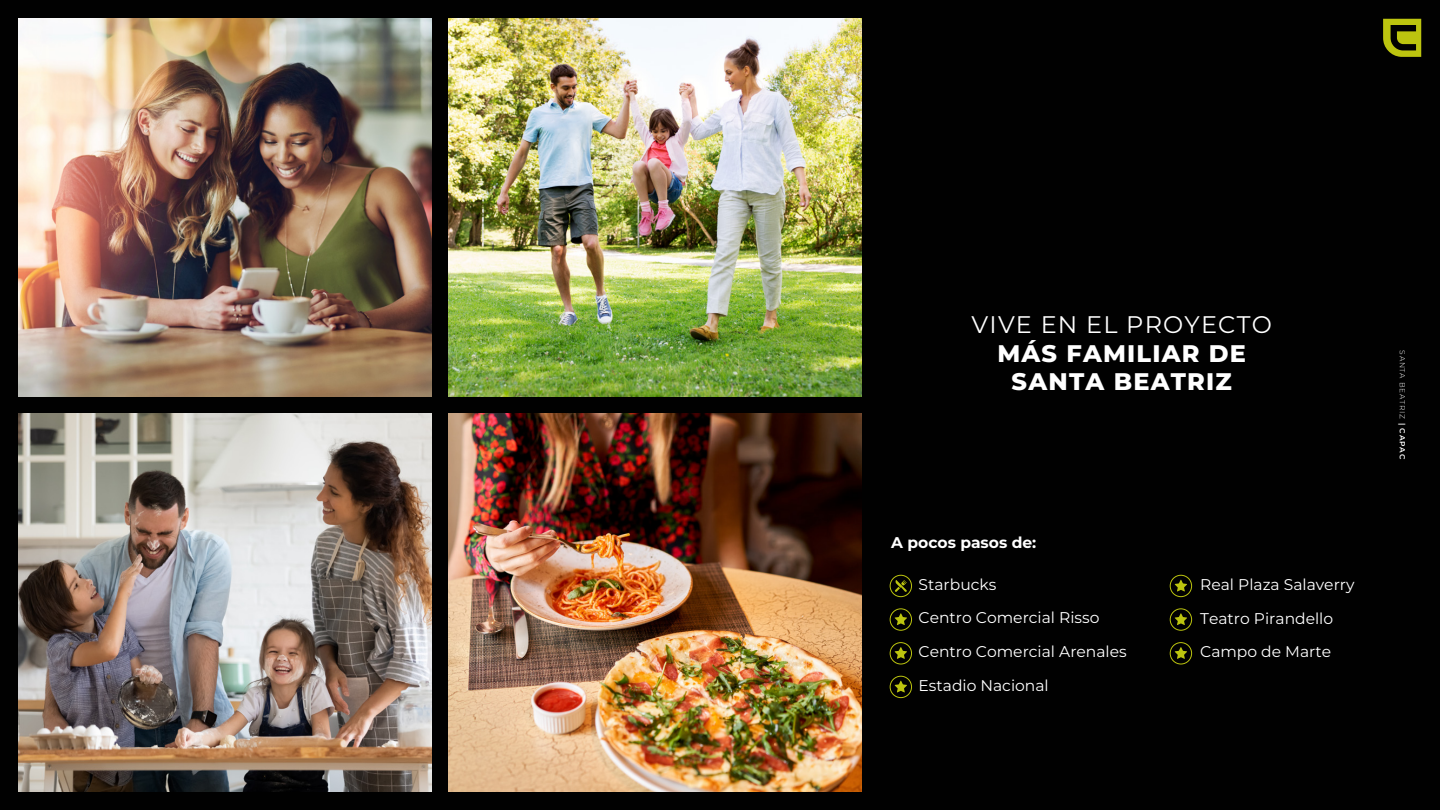
<style>
.page{position:relative;width:1440px;height:810px;background:#010101}
.page>*{position:absolute;margin:0;border:0;box-sizing:border-box;transform-origin:0 0}
.t1{font:800 24px/28.8px "Montserrat";letter-spacing:.05em;color:#fff;text-align:center}
.t2{font:24px "Montserrat";letter-spacing:.05em;color:#fff}
.t3{font:15.52px/33.8px "Montserrat";color:#fff}
.t4{font:700 15.52px "Montserrat";color:#fff}
.t5{font:300 7.5px "Montserrat";letter-spacing:.1em;color:#fff}
.s1{font-weight:600}
</style>
<div class="page">
<img style="left:19px;top:19px;width:413px;height:378px">
<img style="left:448px;top:19px;width:414px;height:378px">
<img style="left:19px;top:413px;width:413px;height:378px">
<img style="left:448px;top:413px;width:414px;height:378px">
<svg style="left:895px;top:580px;width:12px;height:12px"></svg>
<div style="left:890px;top:575px;width:22px;height:22px;border:1px solid #bcc40f;border-radius:50%"></div>
<div style="left:890px;top:608px;width:22px;height:23px;border:1px solid #bcc40f;border-radius:50%"></div>
<svg style="left:895px;top:613px;width:12px;height:12px"></svg>
<div style="left:890px;top:642px;width:22px;height:22px;border:1px solid #bcc40f;border-radius:50%"></div>
<svg style="left:895px;top:647px;width:12px;height:12px"></svg>
<div style="left:890px;top:676px;width:22px;height:22px;border:1px solid #bcc40f;border-radius:50%"></div>
<svg style="left:895px;top:681px;width:12px;height:11px"></svg>
<div style="left:1170px;top:575px;width:22px;height:22px;border:1px solid #bcc40f;border-radius:50%"></div>
<svg style="left:1175px;top:580px;width:12px;height:11px"></svg>
<div style="left:1170px;top:608px;width:22px;height:23px;border:1px solid #bcc40f;border-radius:50%"></div>
<svg style="left:1175px;top:613px;width:12px;height:12px"></svg>
<div style="left:1170px;top:642px;width:22px;height:22px;border:1px solid #bcc40f;border-radius:50%"></div>
<svg style="left:1175px;top:647px;width:12px;height:12px"></svg>
<svg style="left:1383px;top:19px;width:38px;height:38px"></svg>
<h1 class="t2" style="left:972px;top:308px;width:302px">VIVE EN EL PROYECTO</h1>
<h1 class="t1" style="left:997px;top:337px;width:250px">MÁS FAMILIAR DE<br>SANTA BEATRIZ</h1>
<p class="t4" style="left:891px;top:531px;width:147px">A pocos pasos de:</p>
<p class="t3" style="left:919px;top:567px;width:210px">Starbucks<br>Centro Comercial Risso<br>Centro Comercial Arenales<br>Estadio Nacional</p>
<p class="t3" style="left:1200px;top:567px;width:156px">Real Plaza Salaverry<br>Teatro Pirandello<br>Campo de Marte</p>
<p class="t5" style="left:1408px;top:350px;width:110px;rotate:90deg">SANTA BEATRIZ <span class="s1">| CAPAC</span></p>
</div>
